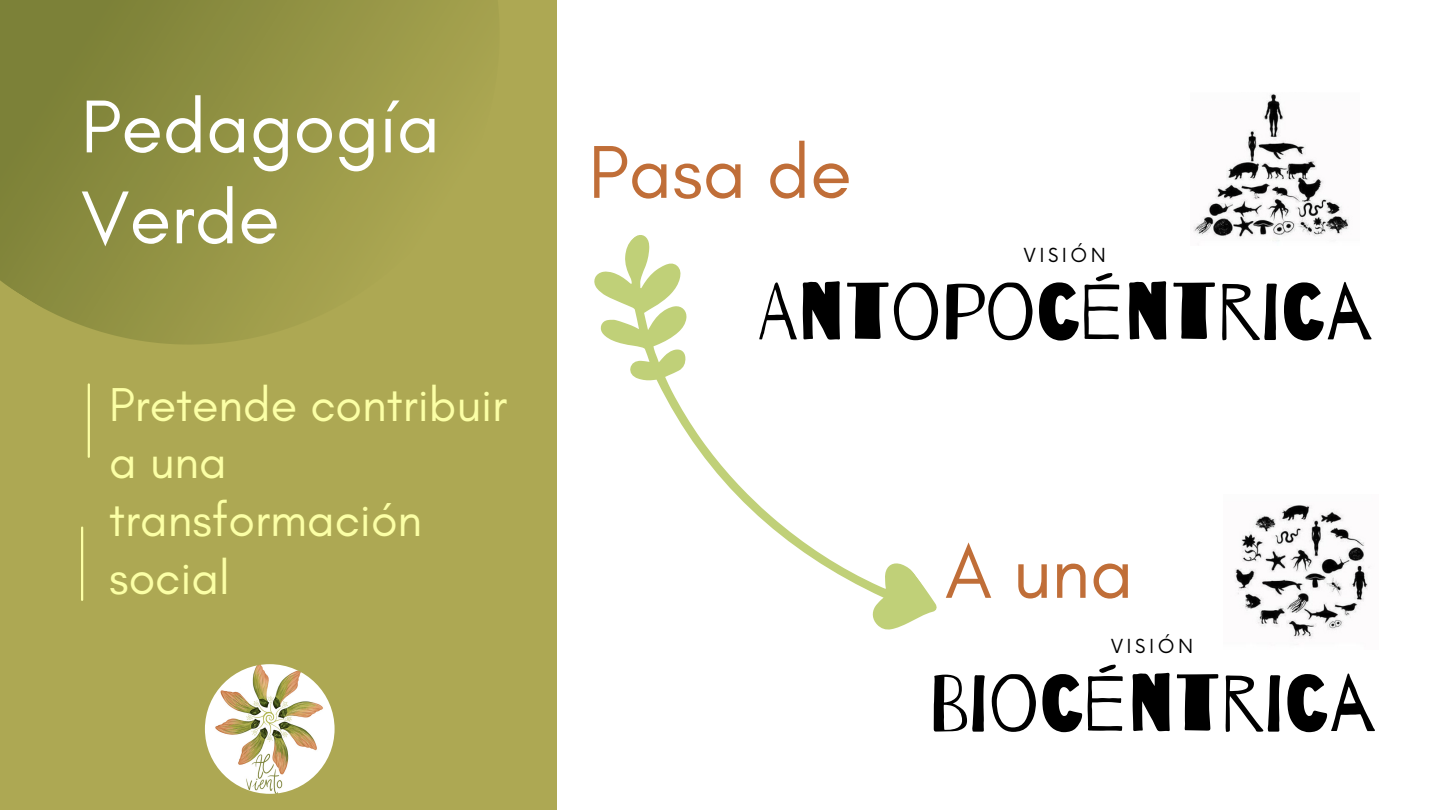
<style>
.page{position:relative;width:1440px;height:810px;background:#fff}
.page>*{position:absolute;margin:0;border:0;box-sizing:border-box;transform-origin:0 0}
.t1{font:79.1px "Barrio";color:#000}
.t2{font:76.2px/90.9px "Glacial Indifference";color:#fff}
.t3{font:76.2px "Glacial Indifference";color:#c06e38}
.t4{font:48.4px/57.8px "Glacial Indifference";color:#fbffa5}
.t5{font:18.9px "Now";letter-spacing:.185em;color:#000}
</style>
<div class="page">
<div style="left:0;top:0;width:557px;height:810px;background:#ada853"></div>
<svg style="left:0;top:0;width:477px;height:458px"></svg>
<hr style="left:81px;top:528px;width:2px;height:72px;background:#fbffa5">
<hr style="left:88px;top:384px;width:2px;height:73px;background:#fbffa5">
<img style="left:205px;top:664px;width:130px;height:130px;border-radius:50%">
<svg style="left:594px;top:235px;width:343px;height:395px"></svg>
<img style="left:1193px;top:94px;width:156px;height:147px">
<img style="left:1234px;top:505px;width:136px;height:134px">
<p class="t2" style="left:81px;top:80px;width:361px">Pedagogía<br>Verde</p>
<h1 class="t4" style="left:109px;top:375px;width:400px">Pretende contribuir a una transformación social</h1>
<h2 class="t3" style="left:588px;top:125px;width:265px">Pasa de</h2>
<h2 class="t5" style="left:1024px;top:244px;width:84px">VISIÓN</h2>
<p class="t1" style="left:758px;top:270px;width:616px">ANTOPOCÉNTRICA</p>
<h3 class="t3" style="left:945px;top:525px;width:190px">A una</h3>
<p class="t5" style="left:1111px;top:636px;width:84px">VISIÓN</p>
<p class="t1" style="left:929px;top:661px;width:448px">BIOCÉNTRICA</p>
</div>
